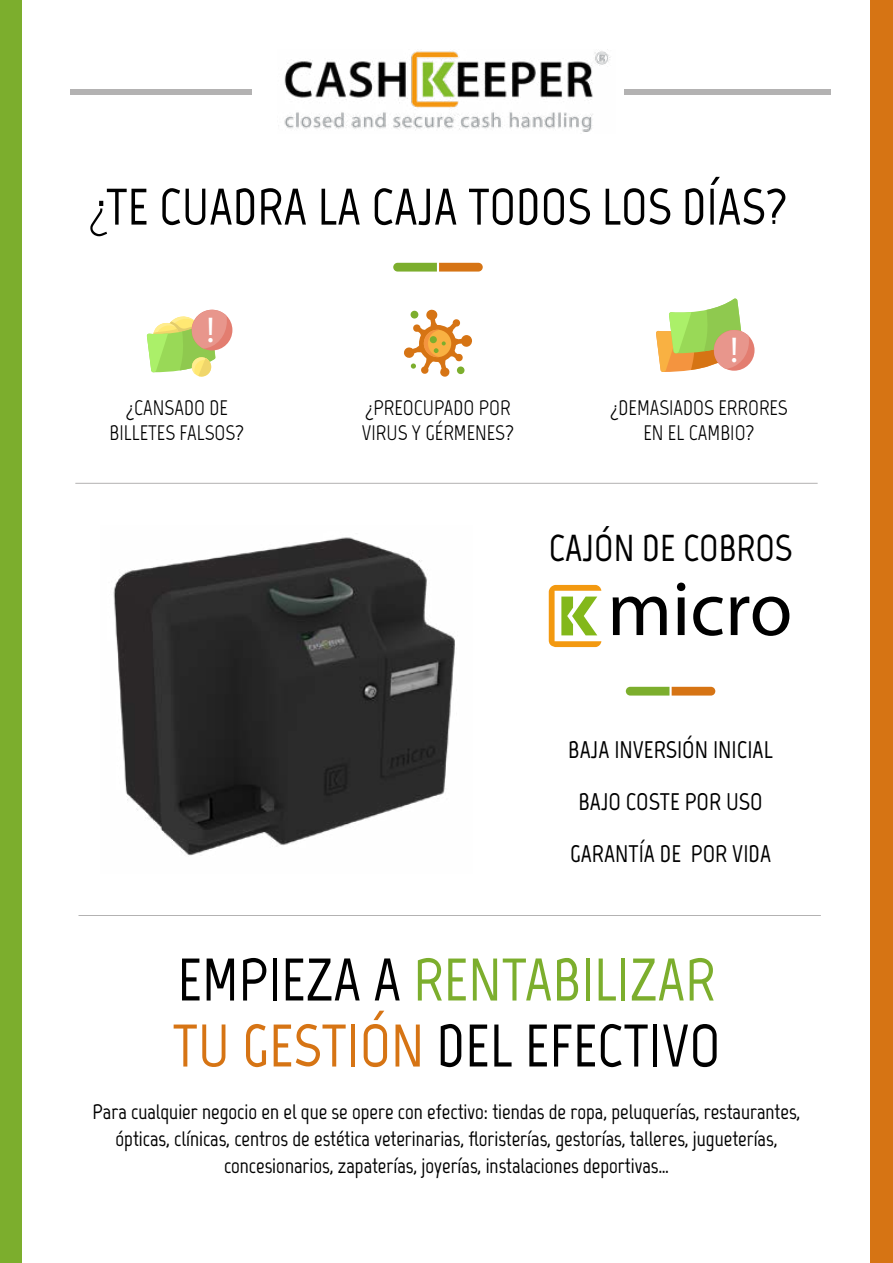
<style>
.page{position:relative;width:893px;height:1263px;background:#fff}
.page>*{position:absolute;margin:0;border:0;box-sizing:border-box;transform-origin:0 0}
.t1{font:77.7px "Myriad Pro";color:#000}
.t2{font:700 60px/66px "Marvel";color:#000}
.t3{font:700 51.3px "Marvel";color:#000}
.t4{font:700 37.5px "Marvel";color:#000}
.t5{font:36px "Myriad Pro";color:#fff}
.t6{font:700 24px/51.8px "Marvel";color:#000;text-align:center}
.t7{font:700 21px/27px "Marvel";color:#000;text-align:center}
.t8{font:21px/25.2px "Marvel";color:#000;text-align:center}
.s1{color:#7cae2d}
.s2{color:#d67414}
</style>
<div class="page">
<img style="left:284px;top:51px;width:326px;height:81px">
<svg style="left:549px;top:585px;width:52px;height:62px"></svg>
<div style="left:871px;top:0;width:22px;height:1263px;background:#d67414"></div>
<div style="left:0;top:0;width:22px;height:1263px;background:#7cae2d"></div>
<svg style="left:393px;top:263px;width:90px;height:9px"></svg>
<div style="left:192px;top:310px;width:40px;height:40px;background:#e37d70;border-radius:50%"></div>
<svg style="left:147px;top:310px;width:80px;height:67px"></svg>
<svg style="left:404px;top:310px;width:68px;height:67px"></svg>
<div style="left:714px;top:330px;width:40px;height:41px;background:#e37d70;border-radius:50%"></div>
<svg style="left:656px;top:298px;width:93px;height:74px"></svg>
<img style="left:113px;top:537px;width:342px;height:319px">
<svg style="left:626px;top:687px;width:89px;height:8px"></svg>
<hr style="left:75px;top:483px;width:743px;height:1px;background:#b3b2b2">
<hr style="left:79px;top:915px;width:742px;height:1px;background:#b3b2b2">
<div style="left:70px;top:89px;width:181px;height:5px;background:#b3b2b2"></div>
<div style="left:625px;top:89px;width:206px;height:5px;background:#b3b2b2"></div>
<h3 class="t3" style="left:89px;top:176px;width:700px">¿TE CUADRA LA CAJA TODOS LOS DÍAS?</h3>
<h3 class="t5" style="left:207px;top:308px;width:10px">!</h3>
<h3 class="t5" style="left:730px;top:328px;width:10px">!</h3>
<p class="t8" style="left:110px;top:395px;width:136px">¿CANSADO DE<br>BILLETES FALSOS?</p>
<p class="t8" style="left:362px;top:395px;width:153px;text-align:left">¿PREOCUPADO POR<br>VIRUS Y GÉRMENES?</p>
<p class="t8" style="left:610px;top:395px;width:179px">¿DEMASIADOS ERRORES<br>EN EL CAMBIO?</p>
<h3 class="t4" style="left:549px;top:526px;width:245px">CAJÓN DE COBROS</h3>
<h1 class="t1" style="left:607px;top:561px;width:187px">micro</h1>
<p class="t6" style="left:568px;top:724px;width:206px">BAJA INVERSIÓN INICIAL<br>BAJO COSTE POR USO<br>GARANTÍA DE POR VIDA</p>
<h2 class="t2" style="left:173px;top:947px;width:549px">EMPIEZA A <span class="s1">RENTABILIZAR<br></span><span class="s2">TU GESTIÓN</span> DEL EFECTIVO</h2>
<p class="t7" style="left:93px;top:1098px;width:709px">Para cualquier negocio en el que se opere con efectivo: tiendas de ropa, peluquerías, restaurantes, ópticas, clínicas, centros de estética veterinarias, floristerías, gestorías, talleres, jugueterías, concesionarios, zapaterías, joyerías, instalaciones deportivas…</p>
</div>
